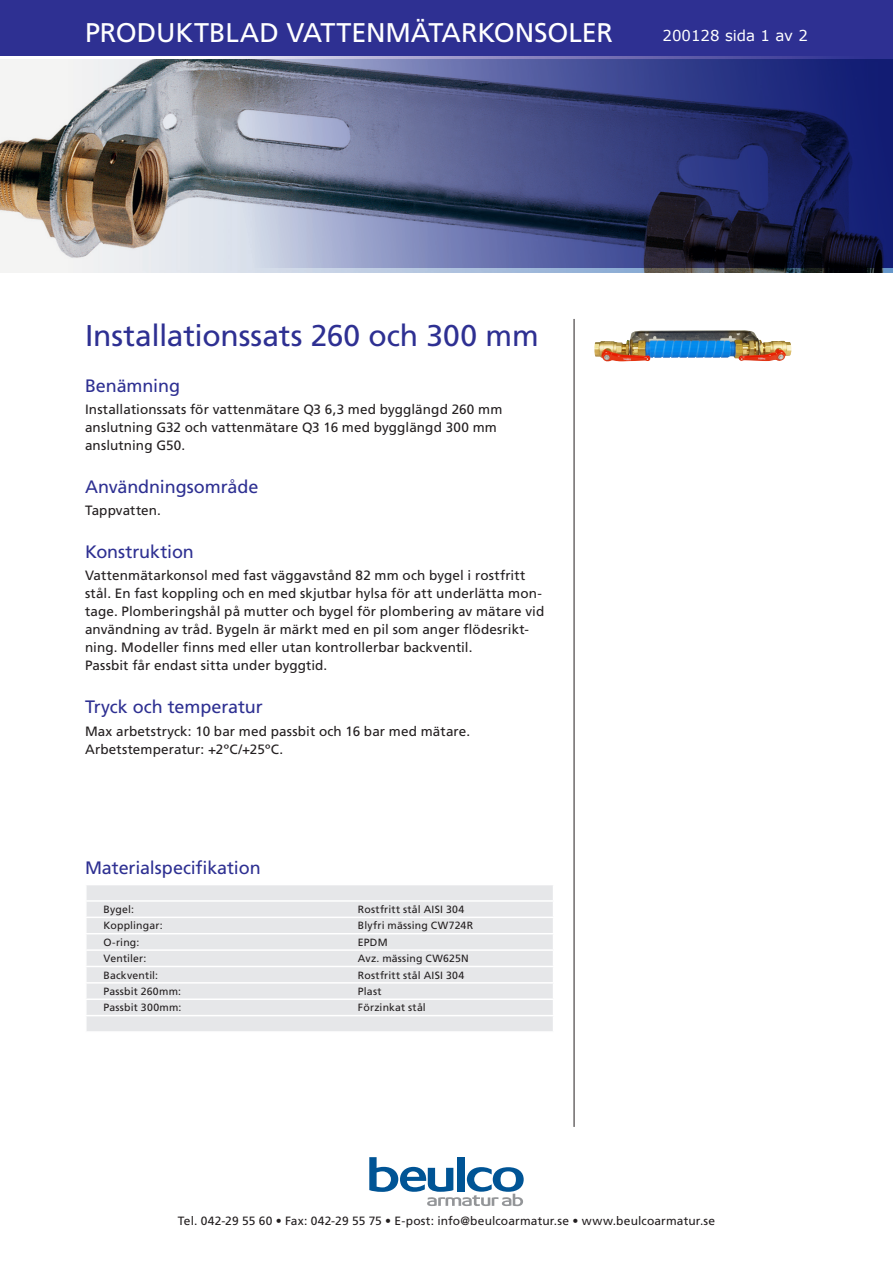
<style>
.page{position:relative;width:893px;height:1263px;background:#fff}
.page>*{position:absolute;margin:0;border:0;box-sizing:border-box;transform-origin:0 0}
.Artikelgrupp{font:30px "Frutiger LT Std";letter-spacing:-.01em;color:#2e3092}
.t1{font:27px "Frutiger LT Std";letter-spacing:-.005em;color:#fff}
.Mellanrubrik{font:18px "Frutiger LT Std";letter-spacing:-.005em;color:#2e3092}
.Materialspecrubrik{font:18px "Frutiger LT Std";letter-spacing:-.01em;color:#2e3092}
.t2{font:15px "Verdana";color:#fff}
.Brödtext{font:13.5px/18px "Frutiger LT Std";letter-spacing:.005em;color:#231f20}
.t3{font:12px "Frutiger LT Std";letter-spacing:.01em;color:#231f20}
.MaterialspecText{font:10.5px "Frutiger LT Std";letter-spacing:.02em;color:#231f20}
</style>
<div class="page">
<img style="left:0;top:55px;width:893px;height:213px">
<div style="left:0;top:0;width:893px;height:55px;background:#2e3092"></div>
<svg style="left:369px;top:1157px;width:155px;height:49px"></svg>
<hr style="left:574px;top:319px;width:1px;height:808px;background:#231f20">
<div style="left:87px;top:885px;width:466px;height:146px;background:#e6e7e9"></div>
<hr style="left:85px;top:900px;width:469px;height:2px;background:#fff">
<hr style="left:85px;top:916px;width:469px;height:2px;background:#fff">
<hr style="left:85px;top:933px;width:469px;height:1px;background:#fff">
<hr style="left:85px;top:949px;width:469px;height:2px;background:#fff">
<hr style="left:85px;top:966px;width:469px;height:1px;background:#fff">
<hr style="left:85px;top:982px;width:469px;height:1px;background:#fff">
<hr style="left:85px;top:998px;width:469px;height:2px;background:#fff">
<hr style="left:85px;top:1015px;width:469px;height:1px;background:#fff">
<svg style="left:86px;top:885px;width:1px;height:146px"></svg>
<img style="left:594px;top:330px;width:198px;height:32px">
<h2 class="t1" style="left:85px;top:16px;width:235px">PRODUKTBLAD Vatte</h2>
<h2 class="t1" style="left:366px;top:16px;width:81px">nmätarko</h2>
<h2 class="t1" style="left:515px;top:16px;width:50px">nsoler</h2>
<p class="t2" style="left:662px;top:25px;width:147px">200128 sida 1 av 2</p>
<p class="Artikelgrupp" style="left:85px;top:318px;width:455px">Installationssats 260 och 300 mm</p>
<p class="Mellanrubrik" style="left:85px;top:375px;width:96px">Benämning</p>
<p class="Brödtext" style="left:85px;top:401px;width:419px">Installationssats för vattenmätare Q3 6,3 med bygglängd 260 mm</p>
<p class="Brödtext" style="left:85px;top:419px;width:413px">anslutning G32 och vattenmätare Q3 16 med bygglängd 300 mm</p>
<p class="Brödtext" style="left:85px;top:437px;width:102px">anslutning G50.</p>
<p class="Mellanrubrik" style="left:85px;top:476px;width:175px">Användningsområde</p>
<p class="Brödtext" style="left:85px;top:502px;width:78px">Tappvatten.</p>
<p class="Mellanrubrik" style="left:85px;top:541px;width:110px">Konstruktion</p>
<p class="Brödtext" style="left:85px;top:567px;width:461px">Vattenmätarkonsol med fast väggavstånd 82 mm och bygel i rostfritt stål. En fast koppling och en med skjutbar hylsa för att underlätta mon&shy;tage. Plomberingshål på mutter och bygel för plombering av mätare vid</p>
<p class="Brödtext" style="left:85px;top:621px;width:445px">användning av tråd. Bygeln är märkt med en pil som anger flödesrikt&shy;ning. Modeller finns med eller utan kontrollerbar backventil.</p>
<p class="Brödtext" style="left:85px;top:657px;width:244px">Passbit får endast sitta under byggtid.</p>
<p class="Mellanrubrik" style="left:85px;top:696px;width:179px">Tryck och temperatur</p>
<p class="Brödtext" style="left:85px;top:722px;width:387px">M ax arbetstryck: 10 bar med passbit och 16 bar med mätare.</p>
<p class="Brödtext" style="left:85px;top:740px;width:200px">Arbetstemperatur: +2ºC/+25ºC.</p>
<p class="Materialspecrubrik" style="left:85px;top:857px;width:177px">M aterialspecifikation</p>
<p class="MaterialspecText" style="left:104px;top:903px;width:32px">Bygel:</p>
<p class="MaterialspecText" style="left:358px;top:903px;width:108px">Rostfritt stål AISI 304</p>
<p class="MaterialspecText" style="left:104px;top:920px;width:61px">Kopplingar:</p>
<p class="MaterialspecText" style="left:358px;top:920px;width:117px">Blyfri mässing CW724R</p>
<p class="MaterialspecText" style="left:104px;top:936px;width:37px">O-ring:</p>
<p class="MaterialspecText" style="left:358px;top:936px;width:29px">EPDM</p>
<p class="MaterialspecText" style="left:104px;top:952px;width:44px">Ventiler:</p>
<p class="MaterialspecText" style="left:358px;top:952px;width:110px">Avz. mässing CW625N</p>
<p class="MaterialspecText" style="left:104px;top:969px;width:56px">Backventil:</p>
<p class="MaterialspecText" style="left:358px;top:969px;width:108px">Rostfritt stål AISI 304</p>
<p class="MaterialspecText" style="left:104px;top:985px;width:79px">Passbit 260mm:</p>
<p class="MaterialspecText" style="left:358px;top:985px;width:25px">Plast</p>
<p class="MaterialspecText" style="left:104px;top:1001px;width:79px">Passbit 300mm:</p>
<p class="MaterialspecText" style="left:358px;top:1001px;width:69px">Förzinkat stål</p>
<p class="t3" style="left:178px;top:1214px;width:539px">Tel. 042-29 55 60 • Fax: 042-29 55 75 • E-post: info@beulcoarmatur.se • www.beulcoarmatur.se</p>
</div>
